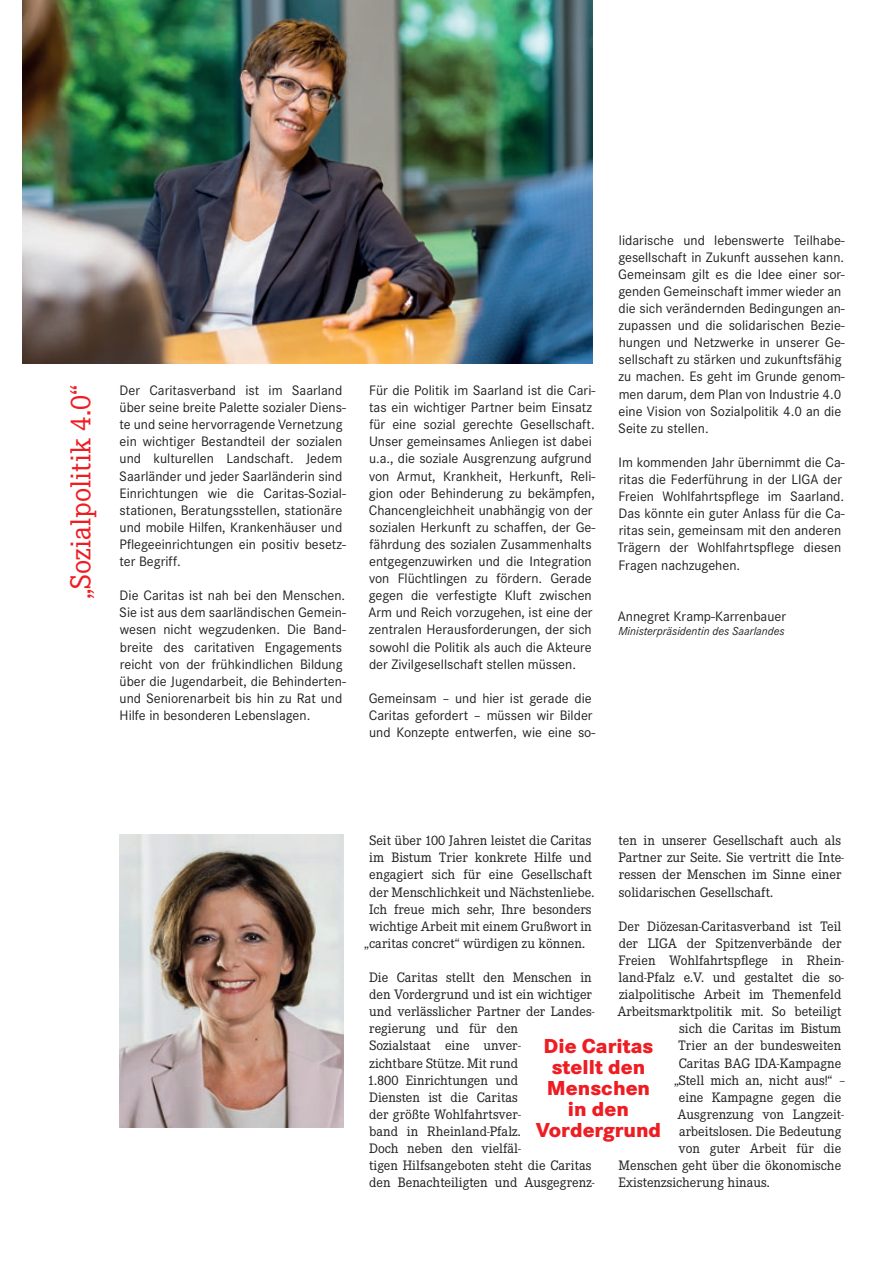
<style>
.page{position:relative;width:893px;height:1263px;background:#fff}
.page>*{position:absolute;margin:0;border:0;box-sizing:border-box;transform-origin:0 0}
.t1{font:30px "Corporate E";color:#ee1d23}
.t2{font:800 21px/21px "Corporate S";color:#ee1d23;text-align:center}
.t3{font:14.25px/17.1px "Corporate S";color:#231f20}
.t4{font:14.25px/17.1px "Corporate E";color:#231f20}
.t5{font:italic 12px "Corporate S";color:#231f20}
</style>
<div class="page">
<img style="left:23px;top:0;width:569px;height:363px">
<img style="left:119px;top:834px;width:224px;height:293px">
<h1 class="t1" style="left:64px;top:599px;width:216px;rotate:-90deg">„Sozialpolitik 4.0“</h1>
<p class="t3" style="left:119px;top:382px;width:228px">Der Caritasverband ist im Saarland über seine breite Palette sozialer Diens&shy;te und seine hervorragende Vernetzung ein wichtiger Bestandteil der sozialen und kulturellen Landschaft. Jedem Saarländer und jeder Saarländerin sind Einrichtungen wie die Caritas-Sozial&shy;stationen, Beratungsstellen, stationäre und mobile Hilfen, Krankenhäuser und Pflegeeinrichtungen ein positiv besetz&shy;ter Begriff.</p>
<p class="t3" style="left:119px;top:587px;width:228px">Die Caritas ist nah bei den Menschen.<br>Sie ist aus dem saarländischen Gemein&shy;wesen nicht wegzudenken. Die Band&shy;breite des caritativen Engagements reicht von der frühkindlichen Bildung über die Jugendarbeit, die Behinderten&shy;und Seniorenarbeit bis hin zu Rat und Hilfe in besonderen Lebenslagen.</p>
<p class="t3" style="left:368px;top:382px;width:229px">Für die Politik im Saarland ist die Cari&shy;tas ein wichtiger Partner beim Einsatz für eine sozial gerechte Gesellschaft.<br>Unser gemeinsames Anliegen ist dabei u.a., die soziale Ausgrenzung aufgrund von Armut, Krankheit, Herkunft, Reli&shy;gion oder Behinderung zu bekämpfen, Chancengleichheit unabhängig von der sozialen Herkunft zu schaffen, der Ge&shy;fährdung des sozialen Zusammenhalts entgegenzuwirken und die Integration von Flüchtlingen zu fördern. Gerade gegen die verfestigte Kluft zwischen Arm und Reich vorzugehen, ist eine der zentralen Herausforderungen, der sich sowohl die Politik als auch die Akteure der Zivilgesellschaft stellen müssen.</p>
<p class="t3" style="left:369px;top:690px;width:228px">Gemeinsam – und hier ist gerade die<br>Caritas gefordert – müssen wir Bilder und Konzepte entwerfen, wie eine so-</p>
<p class="t3" style="left:618px;top:231px;width:228px">lidarische und lebenswerte Teilhabe&shy;gesellschaft in Zukunft aussehen kann.<br>Gemeinsam gilt es die Idee einer sor&shy;genden Gemeinschaft immer wieder an die sich verändernden Bedingungen an&shy;zupassen und die solidarischen Bezie&shy;hungen und Netzwerke in unserer Ge&shy;sellschaft zu stärken und zukunftsfähig zu machen. Es geht im Grunde genom&shy;men darum, dem Plan von Industrie 4.0 eine Vision von Sozialpolitik 4.0 an die Seite zu stellen.</p>
<p class="t3" style="left:618px;top:454px;width:229px">Im kommenden Jahr übernimmt die Ca&shy;ritas die Federführung in der LIGA der Freien Wohlfahrtspflege im Saarland.<br>Das könnte ein guter Anlass für die Ca&shy;ritas sein, gemeinsam mit den anderen Trägern der Wohlfahrtspflege diesen Fragen nachzugehen.</p>
<p class="t3" style="left:618px;top:608px;width:170px">Annegret Kramp-Karrenbauer</p>
<p class="t5" style="left:618px;top:624px;width:168px">Ministerpräsidentin des Saarlandes</p>
<p class="t4" style="left:369px;top:832px;width:224px">Seit über 100 Jahren leistet die Caritas</p>
<p class="t4" style="left:369px;top:849px;width:224px">im Bistum Trier konkrete Hilfe und</p>
<p class="t4" style="left:369px;top:866px;width:224px">engagiert sich für eine Gesellschaft</p>
<p class="t4" style="left:369px;top:883px;width:227px">der Menschlichkeit und Nächstenliebe.</p>
<p class="t4" style="left:369px;top:901px;width:224px">Ich freue mich sehr, Ihre besonders</p>
<p class="t4" style="left:369px;top:918px;width:224px">wichtige Arbeit mit einem Grußwort in</p>
<p class="t4" style="left:364px;top:935px;width:222px">„caritas concret“ würdigen zu können.</p>
<p class="t4" style="left:367px;top:969px;width:229px">Die Caritas stellt den Menschen in den Vordergrund und ist ein wichtiger und verlässlicher Partner der Landes&shy;regierung und für den<br>Sozialstaat eine unver-<br>zichtbare Stütze. Mit rund<br>1.800 Einrichtungen und<br>Diensten ist die Caritas<br>der größte Wohlfahrtsver-<br>band in Rheinland-Pfalz.<br>Doch neben den vielfäl-<br>tigen Hilfsangeboten steht die Caritas den Benachteiligten und Ausgegrenz-</p>
<p class="t4" style="left:619px;top:832px;width:227px">ten in unserer Gesellschaft auch als Partner zur Seite. Sie vertritt die Inte&shy;ressen der Menschen im Sinne einer solidarischen Gesellschaft.</p>
<p class="t4" style="left:619px;top:918px;width:224px">Der Diözesan-Caritasverband ist Teil</p>
<p class="t4" style="left:619px;top:935px;width:224px">der LIGA der Spitzenverbände der</p>
<p class="t4" style="left:619px;top:952px;width:227px">Freien Wohlfahrtspflege in Rhein-</p>
<p class="t4" style="left:619px;top:969px;width:227px">land-Pfalz e.V. und gestaltet die so-</p>
<p class="t4" style="left:619px;top:986px;width:224px">zialpolitische Arbeit im Themenfeld</p>
<p class="t4" style="left:617px;top:1003px;width:226px">Arbeitsmarktpolitik mit. So beteiligt</p>
<p class="t4" style="left:679px;top:1020px;width:164px">sich die Caritas im Bistum</p>
<p class="t4" style="left:679px;top:1037px;width:164px">Trier an der bundesweiten</p>
<p class="t4" style="left:679px;top:1054px;width:164px">Caritas BAG IDA-Kampagne</p>
<p class="t4" style="left:674px;top:1072px;width:173px">„Stell mich an, nicht aus!“ –</p>
<p class="t4" style="left:679px;top:1089px;width:164px">eine Kampagne gegen die</p>
<p class="t4" style="left:678px;top:1106px;width:168px">Ausgrenzung von Langzeit-</p>
<p class="t4" style="left:679px;top:1123px;width:164px">arbeitslosen. Die Bedeutung</p>
<p class="t4" style="left:678px;top:1140px;width:164px">von guter Arbeit für die</p>
<p class="t4" style="left:619px;top:1157px;width:224px">Menschen geht über die ökonomische</p>
<p class="t4" style="left:619px;top:1174px;width:153px">Existenzsicherung hinaus.</p>
<h2 class="t2" style="left:536px;top:1035px;width:127px">Die Caritas stellt den<br>Menschen in den<br>Vordergrund</h2>
</div>
